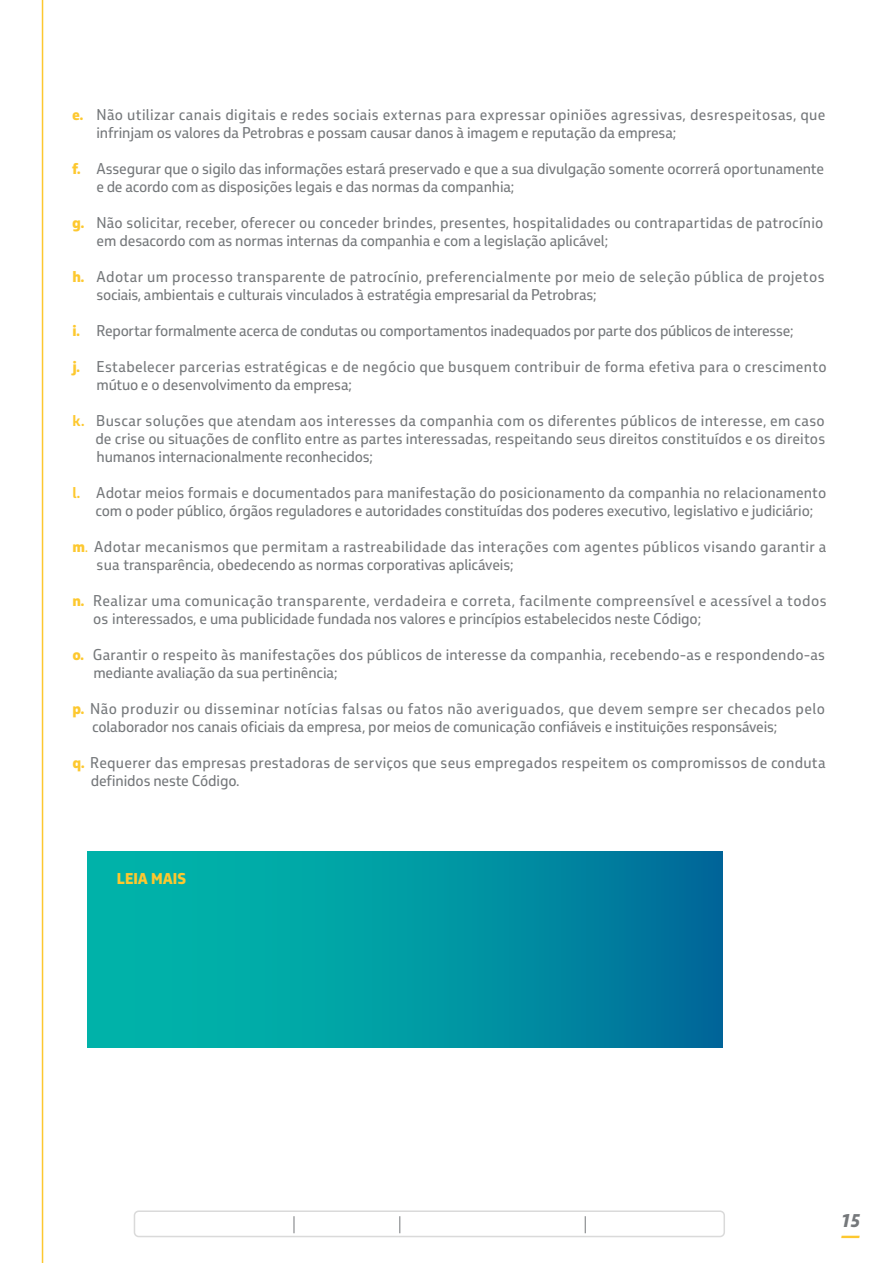
<style>
.page{position:relative;width:893px;height:1263px;background:#fff}
.page>*{position:absolute;margin:0;border:0;box-sizing:border-box;transform-origin:0 0}
.t1{font:italic 800 18px "Petrobras Sans";color:#75787b}
.t2{font:italic 800 18px "Petrobras Sans";color:#fdc82f}
.t3{font:15px/18px "Petrobras Sans";letter-spacing:-.005em;color:#75787b}
.t4{font:15px/18px "Petrobras Sans";letter-spacing:.02em;color:#75787b}
.t5{font:15px/18px "Petrobras Sans";letter-spacing:.015em;color:#75787b}
.t6{font:800 15px "Petrobras Sans";color:#fdc82f}
.s1{font-weight:800;color:#fdc82f}
.s2{font-weight:700;color:#fdc82f}
.s3{color:#fdc82f}
</style>
<div class="page">
<div style="left:87px;top:851px;width:636px;height:196px;background:linear-gradient(to right,#00bfac,#00709b)"></div>
<hr style="left:42px;top:0;width:1px;height:1263px;background:#fdc82f">
<div style="left:134px;top:1210px;width:591px;height:27px;border:2px solid #dadada;border-radius:4px"></div>
<svg style="left:400px;top:1216px;width:1px;height:17px"></svg>
<svg style="left:585px;top:1216px;width:1px;height:17px"></svg>
<svg style="left:294px;top:1216px;width:1px;height:17px"></svg>
<p class="t4" style="left:97px;top:106px;width:731px;text-indent:-24px"><span class="s1">e.</span> Não utilizar canais digitais e redes sociais externas para expressar opiniões agressivas, desrespeitosas, que infrinjam os valores da Petrobras e possam causar danos à imagem e reputação da empresa;</p>
<p class="t3" style="left:97px;top:160px;width:729px;text-indent:-24px"><span class="s1">f.</span> Assegurar que o sigilo das informações estará preservado e que a sua divulgação somente ocorrerá oportunamente e de acordo com as disposições legais e das normas da companhia;</p>
<p class="t3" style="left:97px;top:214px;width:728px;text-indent:-24px"><span class="s1">g.</span> Não solicitar, receber, oferecer ou conceder brindes, presentes, hospitalidades ou contrapartidas de patrocínio em desacordo com as normas internas da companhia e com a legislação aplicável;</p>
<p class="t3" style="left:97px;top:268px;width:729px;text-indent:-24px"><span class="s1">h.</span> Adotar um processo transparente de patrocínio, preferencialmente por meio de seleção pública de projetos sociais, ambientais e culturais vinculados à estratégia empresarial da Petrobras;</p>
<p class="t3" style="left:72px;top:322px;width:723px"><span class="s1">i.</span> Reportar formalmente acerca de condutas ou comportamentos inadequados por parte dos públicos de interesse;</p>
<p class="t4" style="left:97px;top:358px;width:732px;text-indent:-24px"><span class="s1">j.</span> Estabelecer parcerias estratégicas e de negócio que busquem contribuir de forma efetiva para o crescimento mútuo e o desenvolvimento da empresa;</p>
<p class="t3" style="left:95px;top:412px;width:731px;text-align:justify;text-indent:-23px"><span class="s2">k.</span> Buscar soluções que atendam aos interesses da companhia com os diferentes públicos de interesse, em caso de crise ou situações de conflito entre as partes interessadas, respeitando seus direitos constituídos e os direitos humanos internacionalmente reconhecidos;</p>
<p class="t3" style="left:95px;top:484px;width:732px;text-indent:-23px"><span class="s2">l.</span> Adotar meios formais e documentados para manifestação do posicionamento da companhia no relacionamento com o poder público, órgãos reguladores e autoridades constituídas dos poderes executivo, legislativo e judiciário;</p>
<p class="t4" style="left:97px;top:538px;width:731px;text-indent:-24px"><span class="s1">m</span><span class="s3">.</span> Adotar mecanismos que permitam a rastreabilidade das interações com agentes públicos visando garantir a sua transparência, obedecendo as normas corporativas aplicáveis;</p>
<p class="t3" style="left:93px;top:592px;width:735px;text-indent:-21px"><span class="s1">n.</span> Realizar uma comunicação transparente, verdadeira e correta, facilmente compreensível e acessível a todos os interessados, e uma publicidade fundada nos valores e princípios estabelecidos neste Código;</p>
<p class="t3" style="left:93px;top:646px;width:733px;text-indent:-21px"><span class="s1">o.</span> Garantir o respeito às manifestações dos públicos de interesse da companhia, recebendo-as e respondendo-as mediante avaliação da sua pertinência;</p>
<p class="t3" style="left:92px;top:700px;width:734px;text-indent:-20px"><span class="s1">p.</span> Não produzir ou disseminar notícias falsas ou fatos não averiguados, que devem sempre ser checados pelo colaborador nos canais oficiais da empresa, por meios de comunicação confiáveis e instituições responsáveis;</p>
<p class="t5" style="left:91px;top:754px;width:736px;text-indent:-18px"><span class="s1">q.</span> Requerer das empresas prestadoras de serviços que seus empregados respeitem os compromissos de conduta definidos neste Código.</p>
<p class="t6" style="left:117px;top:868px;width:71px">LEIA MAIS</p>
<p class="t1" style="left:841px;top:1208px;width:21px">15</p>
<p class="t2" style="left:841px;top:1223px;width:19px">—</p>
</div>
